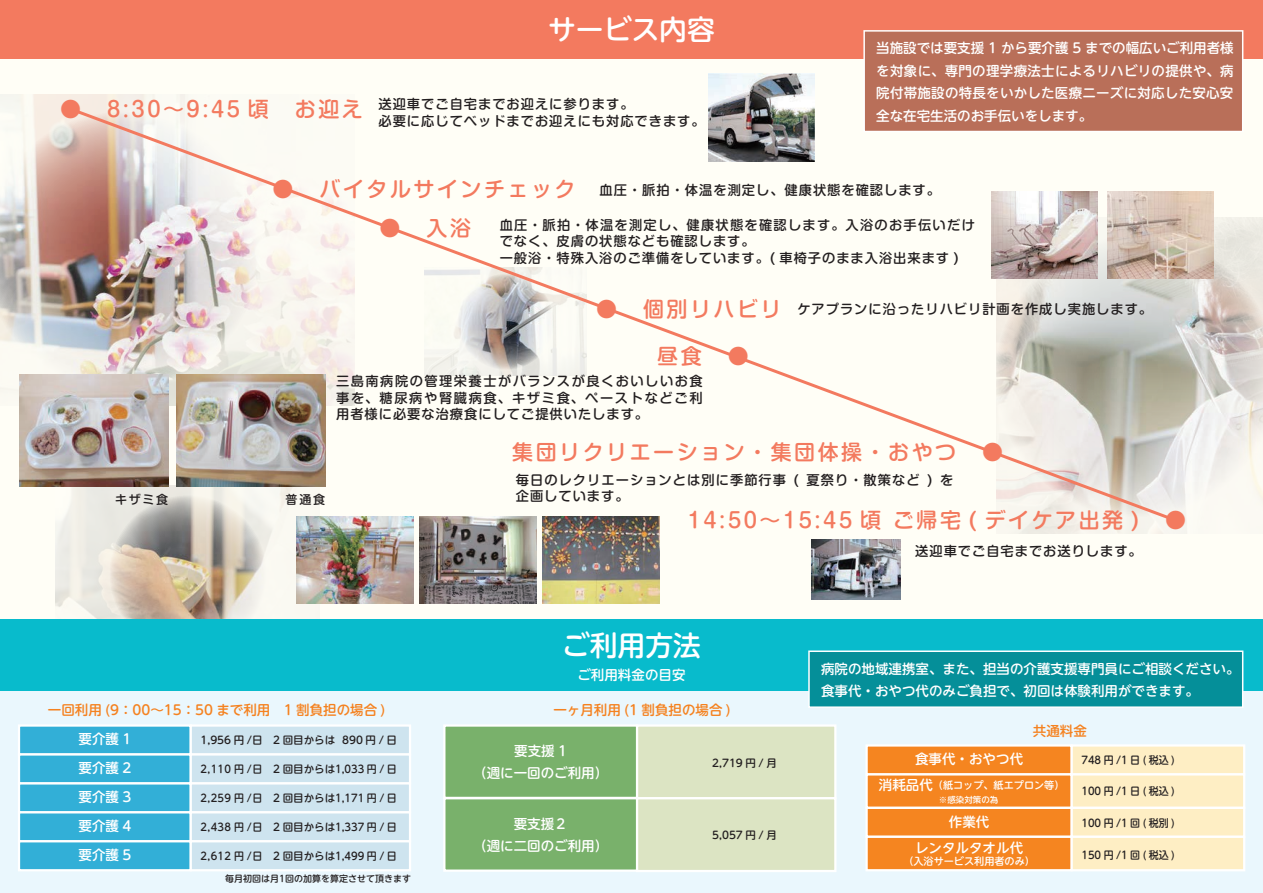
<style>
.page{position:relative;width:1263px;height:893px;background:#fff}
.page>*{position:absolute;margin:0;border:0;box-sizing:border-box;transform-origin:0 0}
.t1{font:500 27.75px "UD Shin M Go Pro";color:#fff}
.t2{font:500 21px "Shin M Go Pro";letter-spacing:.12em;color:#f37a5f}
.t3{font:500 13.5px/22.5px "UD Shin M Go Pro";color:#fff;text-align:center}
.t4{font:500 13.5px "UD Shin M Go Pro";color:#f58220}
.t5{font:500 13.2px/16.5px "Shin M Go Pro";letter-spacing:.075em;color:#231f20}
.t6{font:500 12px "Shin M Go Pro";letter-spacing:.14em;color:#231f20}
.t7{font:500 10.5px "UD Shin M Go Pro";color:#231f20;scale:.95 1}
.t8{font:500 10.5px "UD Shin M Go Pro";color:#231f20}
.t9{font:500 10.2px "UD Shin M Go Pro";color:#fff}
.t10{font:500 9px "UD Shin M Go Pro";color:#231f20}
.t11{font:500 8.55px "UD Shin M Go Pro";color:#fff}
.s1{font-size:21px;color:#f37a5f}
.s2{font-size:13.5px}
</style>
<div class="page">
<div style="left:0;top:59px;width:1263px;height:560px;background:#fffef6"></div>
<div style="left:0;top:691px;width:1263px;height:202px;background:#eaf7fd"></div>
<img style="left:0;top:94px;width:185px;height:271px">
<img style="left:55px;top:486px;width:242px;height:133px">
<img style="left:1018px;top:218px;width:245px;height:316px">
<div style="left:0;top:0;width:1263px;height:59px;background:#f37a5f"></div>
<div style="left:0;top:619px;width:1263px;height:72px;background:#08bbcc"></div>
<img style="left:542px;top:524px;width:117px;height:80px">
<img style="left:419px;top:524px;width:117px;height:80px">
<img style="left:297px;top:524px;width:116px;height:80px">
<img style="left:811px;top:540px;width:89px;height:59px">
<img style="left:708px;top:74px;width:107px;height:32px">
<img style="left:1179px;top:191px;width:34px;height:87px">
<img style="left:19px;top:374px;width:49px;height:112px">
<img style="left:68px;top:106px;width:1111px;height:418px">
<div style="left:863px;top:30px;width:380px;height:102px;background:#b96f59;border:2px solid #fff"></div>
<div style="left:808px;top:650px;width:435px;height:58px;background:#058f99;border:2px solid #fff"></div>
<div style="left:18px;top:724px;width:174px;height:32px;background:#32afd7;border:2px solid #fff"></div>
<div style="left:190px;top:724px;width:221px;height:32px;background:#cee4ef;border:2px solid #fff"></div>
<div style="left:18px;top:753px;width:174px;height:31px;background:#32afd7;border:2px solid #fff"></div>
<div style="left:190px;top:753px;width:221px;height:31px;background:#cee4ef;border:2px solid #fff"></div>
<div style="left:443px;top:724px;width:195px;height:75px;background:#79b16b;border:2px solid #fff"></div>
<div style="left:636px;top:724px;width:200px;height:75px;background:#dce4c3;border:2px solid #fff"></div>
<div style="left:443px;top:797px;width:195px;height:75px;background:#79b16b;border:2px solid #fff"></div>
<div style="left:636px;top:797px;width:200px;height:75px;background:#dce4c3;border:2px solid #fff"></div>
<div style="left:18px;top:782px;width:174px;height:31px;background:#32afd7;border:2px solid #fff"></div>
<div style="left:190px;top:782px;width:221px;height:31px;background:#cee4ef;border:2px solid #fff"></div>
<div style="left:18px;top:811px;width:174px;height:31px;background:#32afd7;border:2px solid #fff"></div>
<div style="left:190px;top:811px;width:221px;height:31px;background:#cee4ef;border:2px solid #fff"></div>
<div style="left:18px;top:840px;width:174px;height:31px;background:#32afd7;border:2px solid #fff"></div>
<div style="left:190px;top:840px;width:221px;height:31px;background:#cee4ef;border:2px solid #fff"></div>
<div style="left:865px;top:744px;width:208px;height:31px;background:#f58520;border:2px solid #fff"></div>
<div style="left:1070px;top:744px;width:175px;height:31px;background:#feeec4;border:2px solid #fff"></div>
<div style="left:865px;top:773px;width:208px;height:36px;background:#f58520;border:2px solid #fff"></div>
<div style="left:1070px;top:773px;width:175px;height:36px;background:#feeec4;border:2px solid #fff"></div>
<div style="left:865px;top:807px;width:208px;height:31px;background:#f58520;border:2px solid #fff"></div>
<div style="left:1070px;top:807px;width:175px;height:31px;background:#feeec4;border:2px solid #fff"></div>
<div style="left:865px;top:836px;width:208px;height:35px;background:#f58520;border:2px solid #fff"></div>
<div style="left:1070px;top:836px;width:175px;height:35px;background:#feeec4;border:2px solid #fff"></div>
<h1 class="t1" style="left:548px;top:7px;width:168px">サービス内容</h1>
<h2 class="t2" style="left:60px;top:92px;width:304px">●　8:30～9:45 頃　お迎え</h2>
<p class="t5" style="left:378px;top:95px;width:257px">送迎車でご自宅までお迎えに参ります。</p>
<p class="t5" style="left:378px;top:111px;width:328px">必要に応じてベッドまでお迎えにも対応できます。</p>
<p class="t3" style="left:876px;top:36px;width:359px;text-align:justify">当施設では要支援 1 から要介護 5 までの幅広いご利用者様を対象に、専門の理学療法士によるリハビリの提供や、病院付帯施設の特長をいかした医療ニーズに対応した安心安全な在宅生活のお手伝いをします。</p>
<p class="t5" style="left:273px;top:180px;width:669px"><span class="s1">●　バイタルサインチェック</span> 血圧・脈拍・体温を測定し、健康状態を確認します。</p>
<h2 class="t2" style="left:380px;top:211px;width:93px">●　入浴</h2>
<p class="t5" style="left:500px;top:215px;width:477px">血圧・脈拍・体温を測定し、健康状態を確認します。入浴のお手伝いだけでなく、皮膚の状態なども確認します。<br>一般浴・特殊入浴のご準備をしています。( 車椅子のまま入浴出来ます )</p>
<h2 class="t2" style="left:596px;top:292px;width:187px">●　個別リハビリ</h2>
<p class="t5" style="left:797px;top:299px;width:356px">ケアプランに沿ったリハビリ計画を作成し実施します。</p>
<h2 class="t2" style="left:657px;top:339px;width:93px">昼食　●</h2>
<p class="t5" style="left:336px;top:371px;width:368px;text-align:justify">三島南病院の管理栄養士がバランスが良くおいしいお食事を、糖尿病や腎臓病食、キザミ食、ペーストなどご利用者様に必要な治療食にしてご提供いたします。</p>
<p class="t6" style="left:115px;top:490px;width:55px">キザミ食</p>
<p class="t6" style="left:286px;top:490px;width:41px">普通食</p>
<p class="t4" style="left:48px;top:699px;width:339px">一回利用 (9：00～15：50 まで利用　1 割負担の場合 )</p>
<p class="t8" style="left:201px;top:732px;width:198px">1,956 円 /日　2 回目からは 890 円 / 日</p>
<p class="t3" style="left:78px;top:756px;width:54px">要介護 2</p>
<p class="t7" style="left:201px;top:761px;width:208px">2,110 円 /日 2 回目からは1,033 円 / 日</p>
<p class="t3" style="left:78px;top:727px;width:54px">要介護 1</p>
<p class="t3" style="left:78px;top:785px;width:54px">要介護 3</p>
<p class="t7" style="left:201px;top:790px;width:208px">2,259 円 /日 2 回目からは1,171 円 / 日</p>
<p class="t3" style="left:78px;top:814px;width:54px">要介護 4</p>
<p class="t7" style="left:201px;top:819px;width:208px">2,438 円 /日 2 回目からは1,337 円 / 日</p>
<p class="t3" style="left:78px;top:843px;width:54px">要介護 5</p>
<p class="t7" style="left:201px;top:848px;width:208px">2,612 円 /日 2 回目からは1,499 円 / 日</p>
<p class="t10" style="left:225px;top:871px;width:187px">毎月初回は月1回の加算を算定させて頂きます</p>
<h2 class="t2" style="left:512px;top:435px;width:492px">集団リクリエーション・集団体操・おやつ　●</h2>
<p class="t5" style="left:516px;top:470px;width:439px">毎日のレクリエーションとは別に季節行事 ( 夏祭り・散策など ) を企画しています。</p>
<h2 class="t2" style="left:688px;top:503px;width:500px">14:50～15:45 頃 ご帰宅 ( デイケア出発 ) ●</h2>
<h1 class="t1" style="left:562px;top:623px;width:141px">ご利用方法</h1>
<p class="t3" style="left:577px;top:663px;width:109px">ご利用料金の目安</p>
<p class="t4" style="left:553px;top:699px;width:179px">一ヶ月利用 (1 割負担の場合 )</p>
<p class="t3" style="left:473px;top:739px;width:136px">要支援 1<br>（週に一回のご利用）</p>
<p class="t3" style="left:473px;top:811px;width:136px">要支援２<br>（週に二回のご利用）</p>
<p class="t8" style="left:712px;top:754px;width:66px">2,719 円 / 月</p>
<p class="t8" style="left:712px;top:827px;width:66px">5,057 円 / 月</p>
<p class="t5" style="left:915px;top:541px;width:228px">送迎車でご自宅までお送りします。</p>
<p class="t3" style="left:821px;top:657px;width:420px;text-align:left">病院の地域連携室、また、担当の介護支援専門員にご相談ください。食事代・おやつ代のみご負担で、初回は体験利用ができます。</p>
<p class="t4" style="left:1033px;top:719px;width:55px">共通料金</p>
<p class="t3" style="left:915px;top:747px;width:109px">食事代・おやつ代</p>
<p class="t7" style="left:1081px;top:752px;width:100px">748円/1日(税込)</p>
<p class="t9" style="left:879px;top:777px;width:187px"><span class="s2">消耗品代</span>（紙コップ、紙エプロン等）</p>
<p class="t7" style="left:1081px;top:782px;width:100px">100円/1日(税込)</p>
<p class="t3" style="left:949px;top:810px;width:42px">作業代</p>
<p class="t7" style="left:1081px;top:814px;width:100px">100円/1回(税別)</p>
<p class="t3" style="left:915px;top:836px;width:109px">レンタルタオル代</p>
<p class="t9" style="left:903px;top:852px;width:133px">（入浴サービス利用者のみ）</p>
<p class="t11" style="left:939px;top:793px;width:61px">※感染対策の為</p>
<p class="t7" style="left:1081px;top:846px;width:100px">150円/1回(税込)</p>
</div>
